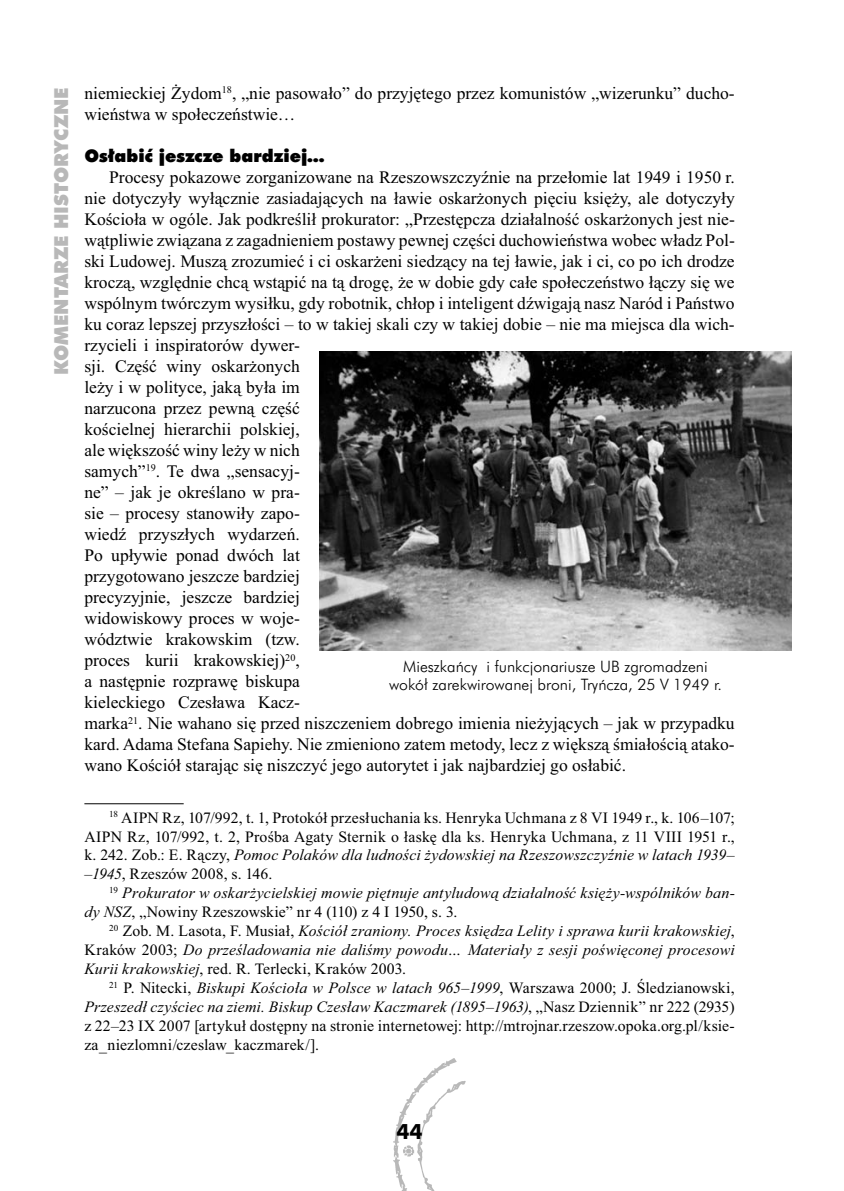
<style>
.page{position:relative;width:844px;height:1191px;background:#fff}
.page>*{position:absolute;margin:0;border:0;box-sizing:border-box;transform-origin:0 0}
.t1{font:700 21px "Futura EU";color:#000}
.t2{font:19.25px "Futura X Blk EU";color:#b8b8b8}
.t3{font:17.5px/21px "Times New Roman";color:#000}
.t4{font:17.5px "Futura X Blk EU";color:#000}
.t5{font:15.75px "Times New Roman";letter-spacing:.01em;color:#000}
.t6{font:italic 15.75px "Times New Roman";letter-spacing:.01em;color:#000}
.t7{font:15.75px/18.4px "Futura Lt EU";color:#000;text-align:center}
.s1{font-style:normal}
.s2{font-style:italic}
</style>
<div class="page">
<img style="left:393px;top:1058px;width:72px;height:133px">
<hr style="left:84px;top:803px;width:100px;height:1px;background:#000">
<img style="left:319px;top:351px;width:472px;height:299px">
<p class="t2" style="left:54px;top:375px;width:289px;rotate:-90deg">KOMENTARZE HISTORYCZNE</p>
<p class="t3" style="left:84px;top:84px;width:651px">niemieckiej Żydom<sup>18</sup>, „nie pasowało” do przyjętego przez komunistów „wizerunku” ducho&shy;wieństwa w społeczeństwie…</p>
<p class="t4" style="left:84px;top:149px;width:242px">Osłabić jeszcze bardziej…</p>
<p class="t3" style="left:109px;top:168px;width:627px">Procesy pokazowe zorganizowane na Rzeszowszczyźnie na przełomie lat 1949 i 1950 r.</p>
<p class="t3" style="left:84px;top:189px;width:651px">nie dotyczyły wyłącznie zasiadających na ławie oskarżonych pięciu księży, ale dotyczyły</p>
<p class="t3" style="left:84px;top:210px;width:651px">Kościoła w ogóle. Jak podkreślił prokurator: „Przestępcza działalność oskarżonych jest nie-</p>
<p class="t3" style="left:84px;top:231px;width:651px">wątpliwie związana z zagadnieniem postawy pewnej części duchowieństwa wobec władz Pol-</p>
<p class="t3" style="left:84px;top:252px;width:651px">ski Ludowej. Muszą zrozumieć i ci oskarżeni siedzący na tej ławie, jak i ci, co po ich drodze</p>
<p class="t3" style="left:84px;top:273px;width:651px">kroczą, względnie chcą wstąpić na tą drogę, że w dobie gdy całe społeczeństwo łączy się we</p>
<p class="t3" style="left:84px;top:294px;width:651px">wspólnym twórczym wysiłku, gdy robotnik, chłop i inteligent dźwigają nasz Naród i Państwo</p>
<p class="t3" style="left:84px;top:315px;width:651px">ku coraz lepszej przyszłości – to w takiej skali czy w takiej dobie – nie ma miejsca dla wich-</p>
<p class="t3" style="left:84px;top:336px;width:217px">rzycieli i inspiratorów dywer-</p>
<p class="t3" style="left:84px;top:357px;width:217px">sji. Część winy oskarżonych</p>
<p class="t3" style="left:84px;top:378px;width:217px">leży i w polityce, jaką była im</p>
<p class="t3" style="left:84px;top:399px;width:217px">narzucona przez pewną część</p>
<p class="t3" style="left:84px;top:420px;width:217px">kościelnej hierarchii polskiej,</p>
<p class="t3" style="left:84px;top:441px;width:217px">ale większość winy leży w nich</p>
<p class="t3" style="left:84px;top:462px;width:217px">samych”<sup>19</sup>. Te dwa „sensacyj-</p>
<p class="t3" style="left:84px;top:483px;width:217px">ne” – jak je określano w pra-</p>
<p class="t3" style="left:84px;top:504px;width:217px">sie – procesy stanowiły zapo-</p>
<p class="t3" style="left:84px;top:525px;width:217px">wiedź przyszłych wydarzeń.</p>
<p class="t3" style="left:84px;top:546px;width:217px">Po upływie ponad dwóch lat</p>
<p class="t3" style="left:84px;top:567px;width:217px">przygotowano jeszcze bardziej</p>
<p class="t3" style="left:84px;top:588px;width:217px">precyzyjnie, jeszcze bardziej</p>
<p class="t3" style="left:84px;top:609px;width:217px">widowiskowy proces w woje-</p>
<p class="t3" style="left:84px;top:630px;width:217px">wództwie krakowskim (tzw.</p>
<p class="t3" style="left:84px;top:651px;width:217px">proces kurii krakowskiej)<sup>20</sup>,</p>
<p class="t3" style="left:84px;top:672px;width:217px">a następnie rozprawę biskupa</p>
<p class="t3" style="left:84px;top:693px;width:217px">kieleckiego Czesława Kacz-</p>
<p class="t3" style="left:84px;top:714px;width:651px">marka<sup>21</sup>. Nie wahano się przed niszczeniem dobrego imienia nieżyjących – jak w przypadku</p>
<p class="t3" style="left:84px;top:735px;width:651px">kard. Adama Stefana Sapiehy. Nie zmieniono zatem metody, lecz z większą śmiałością atako-</p>
<p class="t3" style="left:84px;top:756px;width:543px">wano Kościół starając się niszczyć jego autorytet i jak najbardziej go osłabić.</p>
<p class="t5" style="left:109px;top:811px;width:627px"><sup>18</sup> AIPN Rz, 107/992, t. 1, Protokół przesłuchania ks. Henryka Uchmana z 8 VI 1949 r., k. 106–107;</p>
<p class="t5" style="left:84px;top:830px;width:651px">AIPN Rz, 107/992, t. 2, Prośba Agaty Sternik o łaskę dla ks. Henryka Uchmana, z 11 VIII 1951 r.,</p>
<p class="t6" style="left:84px;top:849px;width:651px"><span class="s1">k. 242. Zob.: E. Rączy,</span> Pomoc Polaków dla ludności żydowskiej na Rzeszowszczyźnie w latach 1939–</p>
<p class="t5" style="left:84px;top:868px;width:189px"><span class="s2">–1945</span>, Rzeszów 2008, s. 146.</p>
<p class="t6" style="left:109px;top:887px;width:627px"><sup>19</sup> Prokurator w oskarżycielskiej mowie piętnuje antyludową działalność księży-wspólników ban-</p>
<p class="t5" style="left:84px;top:906px;width:374px"><span class="s2">dy NSZ</span>, „Nowiny Rzeszowskie” nr 4 (110) z 4 I 1950, s. 3.</p>
<p class="t6" style="left:109px;top:925px;width:627px"><sup>20</sup> <span class="s1">Zob. M. Lasota, F. Musiał,</span> Kościół zraniony. Proces księdza Lelity i sprawa kurii krakowskiej<span class="s1">,</span></p>
<p class="t6" style="left:84px;top:944px;width:651px"><span class="s1">Kraków 2003;</span> Do prześladowania nie daliśmy powodu… Materiały z sesji poświęconej procesowi</p>
<p class="t5" style="left:84px;top:963px;width:323px"><span class="s2">Kurii krakowskiej</span>, red. R. Terlecki, Kraków 2003.</p>
<p class="t5" style="left:109px;top:982px;width:627px"><sup>21</sup> P. Nitecki, <span class="s2">Biskupi Kościoła w Polsce w latach 965–1999</span>, Warszawa 2000; J. Śledzianowski,</p>
<p class="t6" style="left:84px;top:1000px;width:651px">Przeszedł czyściec na ziemi. Biskup Czesław Kaczmarek (1895<span class="s1">–</span>1963)<span class="s1">, „Nasz Dziennik” nr 222 (2935)</span></p>
<p class="t5" style="left:84px;top:1019px;width:651px">z 22–23 IX 2007 [artykuł dostępny na stronie internetowej: http://mtrojnar.rzeszow.opoka.org.pl/ksie-</p>
<p class="t5" style="left:84px;top:1038px;width:236px">za_niezlomni/czeslaw_kaczmarek/].</p>
<p class="t7" style="left:389px;top:658px;width:334px">Mieszkańcy i funkcjonariusze UB zgromadzeni wokół zarekwirowanej broni, Tryńcza, 25 V 1949 r.</p>
<p class="t1" style="left:396px;top:1123px;width:28px">44</p>
</div>
